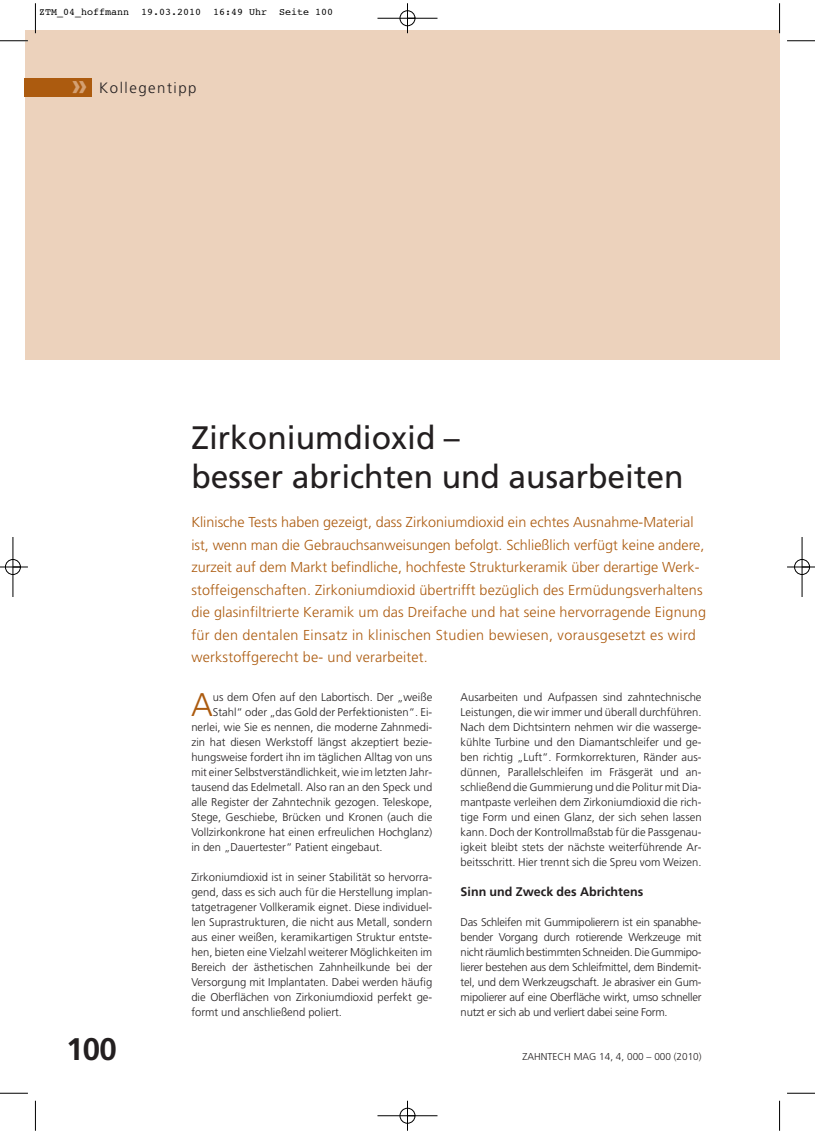
<style>
.page{position:relative;width:815px;height:1134px;background:#fff}
.page>*{position:absolute;margin:0;border:0;box-sizing:border-box;transform-origin:0 0}
.t1{font:300 32.75px "Frutiger";color:#ac5b0f}
.t2{font:32.5px/39px "Frutiger";color:#231f20}
.t3{font:700 31.25px "Frutiger";color:#231f20}
.t4{font:300 15px "Frutiger";letter-spacing:.1em;color:#231f20}
.t5{font:300 14.38px/22.5px "Frutiger";letter-spacing:.01em;color:#ac5b0f}
.t6{font:700 12.5px "Frutiger";color:#231f20}
.t7{font:300 11.25px/15px "Frutiger";color:#231f20;text-align:justify}
.t8{font:10px "Courier";color:#000}
.t9{font:300 10px "Frutiger";color:#231f20}
.s1{font-weight:700;font-size:29.38px;color:#d4a072}
</style>
<div class="page">
<div style="left:25px;top:30px;width:754px;height:330px;background:#ecd2bc"></div>
<div style="left:25px;top:78px;width:67px;height:18px;background:#ac5b0f"></div>
<hr style="left:35px;top:3px;width:1px;height:30px;background:#000">
<svg style="left:0;top:40px;width:28px;height:2px"></svg>
<hr style="left:779px;top:3px;width:1px;height:30px;background:#000">
<svg style="left:787px;top:40px;width:28px;height:2px"></svg>
<hr style="left:35px;top:1101px;width:1px;height:30px;background:#000">
<svg style="left:0;top:1093px;width:28px;height:1px"></svg>
<hr style="left:779px;top:1101px;width:1px;height:30px;background:#000">
<svg style="left:787px;top:1093px;width:28px;height:1px"></svg>
<div style="left:400px;top:10px;width:15px;height:16px;border:1px solid #fff;border-radius:50%"></div>
<hr style="left:377px;top:18px;width:60px;height:1px;background:#000">
<hr style="left:377px;top:1115px;width:60px;height:1px;background:#000">
<hr style="left:13px;top:537px;width:1px;height:60px;background:#000">
<hr style="left:802px;top:537px;width:1px;height:60px;background:#000">
<hr style="left:407px;top:3px;width:1px;height:30px;background:#000">
<hr style="left:407px;top:1101px;width:1px;height:30px;background:#000">
<svg style="left:0;top:567px;width:28px;height:1px"></svg>
<svg style="left:787px;top:567px;width:28px;height:1px"></svg>
<div style="left:400px;top:11px;width:15px;height:15px;border:1px solid #000;border-radius:50%"></div>
<div style="left:400px;top:1108px;width:15px;height:15px;border:1px solid #000;border-radius:50%"></div>
<div style="left:5px;top:559px;width:16px;height:16px;border:1px solid #000;border-radius:50%"></div>
<div style="left:794px;top:559px;width:16px;height:16px;border:1px solid #000;border-radius:50%"></div>
<p class="t8" style="left:39px;top:7px;width:296px">ZTM_04_hoffmann 19.03.2010 16:49 Uhr Seite 100</p>
<h3 class="t4" style="left:71px;top:82px;width:127px"><span class="s1">»</span> Kollegentipp</h3>
<h2 class="t2" style="left:191px;top:421px;width:494px">Zirkoniumdioxid –<br>besser abrichten und ausarbeiten</h2>
<p class="t5" style="left:191px;top:512px;width:516px">Klinische Tests haben gezeigt, dass Zirkoniumdioxid ein echtes Ausnahme-Material ist, wenn man die Gebrauchsanweisungen befolgt. Schließlich verfügt keine andere, zurzeit auf dem Markt befindliche, hochfeste Strukturkeramik über derartige Werk&shy;stoffeigenschaften. Zirkoniumdioxid übertrifft bezüglich des Ermüdungsverhaltens die glasinfiltrierte Keramik um das Dreifache und hat seine hervorragende Eignung für den dentalen Einsatz in klinischen Studien bewiesen, vorausgesetzt es wird werkstoffgerecht be- und verarbeitet.</p>
<h3 class="t3" style="left:66px;top:1036px;width:52px">100</h3>
<h1 class="t1" style="left:191px;top:691px;width:23px">A</h1>
<p class="t7" style="left:213px;top:690px;width:221px">us dem Ofen auf den Labortisch. Der „weiße</p>
<p class="t7" style="left:213px;top:705px;width:221px">Stahl“ oder „das Gold der Perfektionisten“. Ei-</p>
<p class="t7" style="left:191px;top:720px;width:242px">nerlei, wie Sie es nennen, die moderne Zahnmedi-</p>
<p class="t7" style="left:191px;top:735px;width:242px">zin hat diesen Werkstoff längst akzeptiert bezie-</p>
<p class="t7" style="left:191px;top:750px;width:242px">hungsweise fordert ihn im täglichen Alltag von uns</p>
<p class="t7" style="left:191px;top:765px;width:242px">mit einer Selbstverständlichkeit, wie im letzten Jahr-</p>
<p class="t7" style="left:191px;top:780px;width:242px">tausend das Edelmetall. Also ran an den Speck und</p>
<p class="t7" style="left:191px;top:795px;width:242px">alle Register der Zahntechnik gezogen. Teleskope,</p>
<p class="t7" style="left:191px;top:810px;width:242px">Stege, Geschiebe, Brücken und Kronen (auch die</p>
<p class="t7" style="left:191px;top:825px;width:242px">Vollzirkonkrone hat einen erfreulichen Hochglanz)</p>
<p class="t7" style="left:191px;top:840px;width:193px">in den „Dauertester“ Patient eingebaut.</p>
<p class="t7" style="left:191px;top:870px;width:242px">Zirkoniumdioxid ist in seiner Stabilität so hervorra&shy;gend, dass es sich auch für die Herstellung implan&shy;tatgetragener Vollkeramik eignet. Diese individuel&shy;len Suprastrukturen, die nicht aus Metall, sondern aus einer weißen, keramikartigen Struktur entste&shy;hen, bieten eine Vielzahl weiterer Möglichkeiten im Bereich der ästhetischen Zahnheilkunde bei der Versorgung mit Implantaten. Dabei werden häufig die Oberflächen von Zirkoniumdioxid perfekt ge&shy;formt und anschließend poliert.</p>
<p class="t7" style="left:461px;top:690px;width:242px">Ausarbeiten und Aufpassen sind zahntechnische Leistungen, die wir immer und überall durchführen.<br>Nach dem Dichtsintern nehmen wir die wasserge&shy;kühlte Turbine und den Diamantschleifer und ge&shy;ben richtig „Luft“. Formkorrekturen, Ränder aus&shy;dünnen, Parallelschleifen im Fräsgerät und an&shy;schließend die Gummierung und die Politur mit Dia&shy;mantpaste verleihen dem Zirkoniumdioxid die rich&shy;tige Form und einen Glanz, der sich sehen lassen kann. Doch der Kontrollmaßstab für die Passgenau&shy;igkeit bleibt stets der nächste weiterführende Ar&shy;beitsschritt. Hier trennt sich die Spreu vom Weizen.</p>
<p class="t6" style="left:461px;top:886px;width:184px">Sinn und Zweck des Abrichtens</p>
<p class="t7" style="left:461px;top:915px;width:242px">Das Schleifen mit Gummipolierern ist ein spanabhe&shy;bender Vorgang durch rotierende Werkzeuge mit nicht räumlich bestimmten Schneiden. Die Gummipo&shy;lierer bestehen aus dem Schleifmittel, dem Bindemit&shy;tel, und dem Werkzeugschaft. Je abrasiver ein Gum&shy;mipolierer auf eine Oberfläche wirkt, umso schneller nutzt er sich ab und verliert dabei seine Form.</p>
<p class="t9" style="left:523px;top:1053px;width:180px">ZAHNTECH MAG 14, 4, 000 – 000 (2010)</p>
</div>
